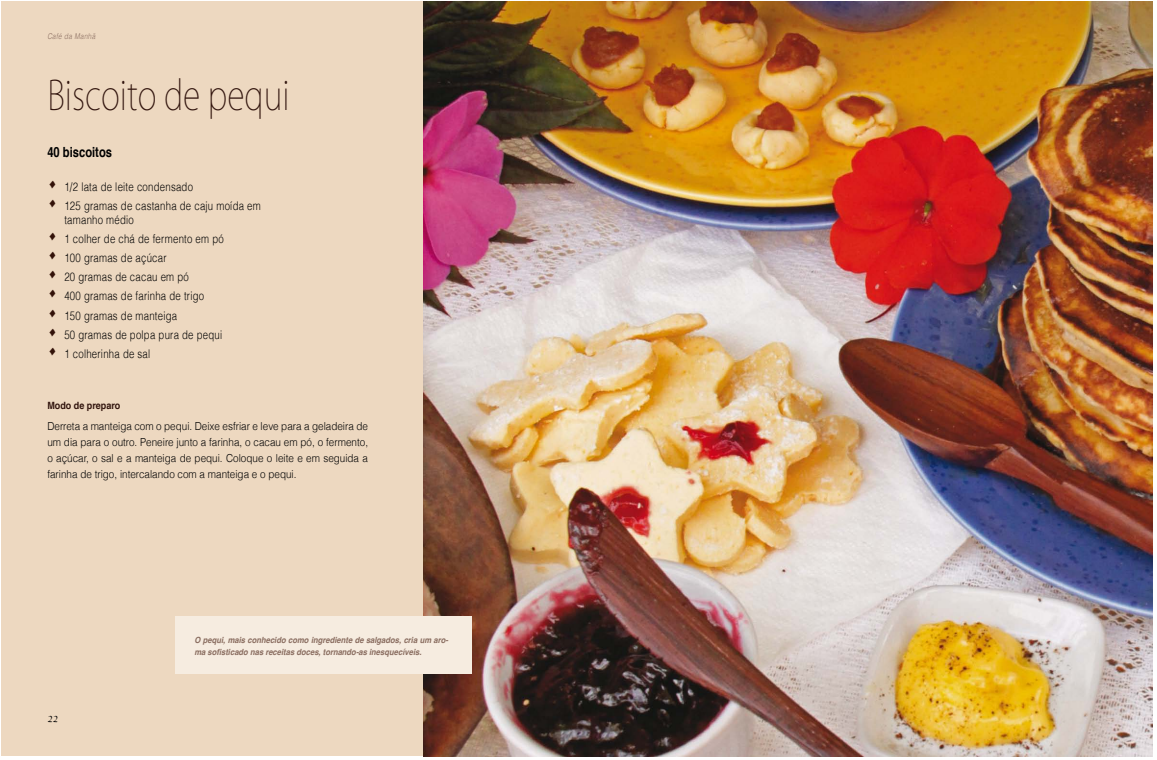
<style>
.page{position:relative;width:1157px;height:760px;background:#fff}
.page>*{position:absolute;margin:0;border:0;box-sizing:border-box;transform-origin:0 0}
.t1{font:200 40px "Koz Go Pro";color:#31140d;scale:.8 1}
.t2{font:700 14px "Helvetica";color:#000;scale:.8 1}
.t3{font:300 12px/13.5px "Helvetica";letter-spacing:.025em;color:#000;scale:.8 1}
.t4{font:12px "Apple Chancery";color:#000;scale:.8 1}
.t5{font:300 11px/16px "Helvetica";color:#000;text-align:justify;scale:.9 1}
.t6{font:700 10px "Helvetica";color:#31140d;scale:.9 1}
.t7{font:italic 700 8.5px/12px "Helvetica";color:#896c5f;scale:.9 1}
.t8{font:italic 300 8px "Helvetica";letter-spacing:.05em;color:#896c5f;scale:.8 1}
.s1{font-family:"Apple Chancery";font-weight:400;font-size:20px;color:#331209}
</style>
<div class="page">
<div style="left:1px;top:1px;width:422px;height:755px;background:#edd8c0"></div>
<img style="left:423px;top:2px;width:729px;height:754px">
<div style="left:175px;top:616px;width:296px;height:58px;background:#f6ece0"></div>
<p class="t8" style="left:47px;top:31px;width:61px">Café da Manhã</p>
<h1 class="t1" style="left:47px;top:69px;width:304px">Biscoito de pequi</h1>
<p class="t2" style="left:47px;top:141px;width:82px">40 biscoitos</p>
<p class="t3" style="left:47px;top:180px;width:184px"><span class="s1">•</span> 1/2 lata de leite condensado</p>
<p class="t3" style="left:64px;top:199px;width:247px;text-indent:-17px"><span class="s1">•</span> 125 gramas de castanha de caju moída em tamanho médio</p>
<p class="t3" style="left:47px;top:232px;width:222px"><span class="s1">•</span> 1 colher de chá de fermento em pó</p>
<p class="t3" style="left:47px;top:251px;width:151px"><span class="s1">•</span> 100 gramas de açúcar</p>
<p class="t3" style="left:47px;top:270px;width:178px"><span class="s1">•</span> 20 gramas de cacau em pó</p>
<p class="t3" style="left:47px;top:289px;width:198px"><span class="s1">•</span> 400 gramas de farinha de trigo</p>
<p class="t3" style="left:47px;top:308px;width:164px"><span class="s1">•</span> 150 gramas de manteiga</p>
<p class="t3" style="left:47px;top:327px;width:220px"><span class="s1">•</span> 50 gramas de polpa pura de pequi</p>
<p class="t3" style="left:47px;top:347px;width:130px"><span class="s1">•</span> 1 colherinha de sal</p>
<p class="t6" style="left:47px;top:398px;width:83px">Modo de preparo</p>
<p class="t5" style="left:47px;top:418px;width:358px">Derreta a manteiga com o pequi. Deixe esfriar e leve para a geladeira de um dia para o outro. Peneire junto a farinha, o cacau em pó, o fermento, o açúcar, o sal e a manteiga de pequi. Coloque o leite e em seguida a farinha de trigo, intercalando com a manteiga e o pequi.</p>
<p class="t4" style="left:47px;top:708px;width:15px">22</p>
<p class="t7" style="left:194px;top:634px;width:284px">O pequi, mais conhecido como ingrediente de salgados, cria um aro&shy;ma sofisticado nas receitas doces, tornando-as inesquecíveis.</p>
</div>
